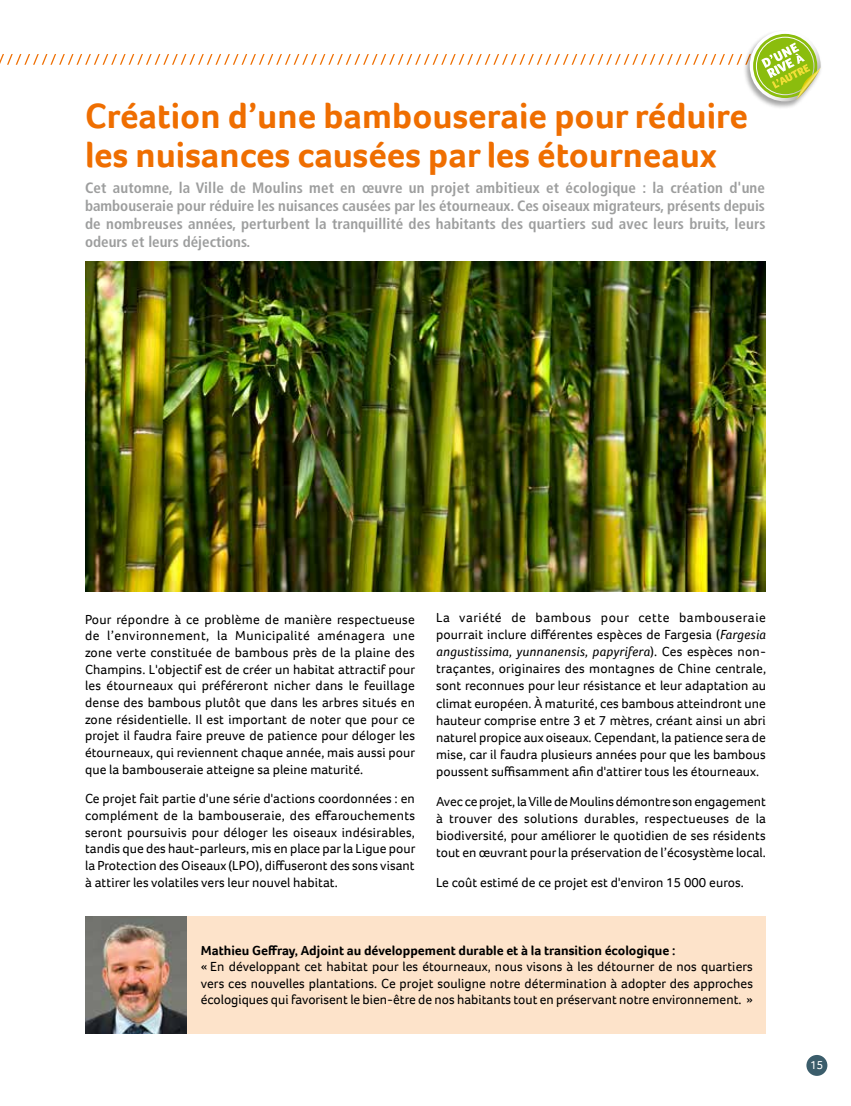
<style>
.page{position:relative;width:851px;height:1106px;background:#fff}
.page>*{position:absolute;margin:0;border:0;box-sizing:border-box;transform-origin:0 0}
.t1{font:700 36px/39px "Foco";color:#ef6e00}
.t2{font:700 condensed 15px/18px "Frutiger LT Pro";color:#9d9e9e;text-align:justify}
.t3{font:13.5px/16.6px "Foco";letter-spacing:.005em;color:#000;text-align:justify}
.t4{font:700 13.5px "Foco";color:#000}
.t5{font:12px "Foco";color:#fff}
.s1{font-style:italic}
</style>
<div class="page">
<div style="left:806px;top:1054px;width:21px;height:21px;background:#3b5d6b;border-radius:50%"></div>
<div style="left:743px;top:30px;width:80px;height:80px;background:#000;opacity:.35"></div>
<svg style="left:0;top:31px;width:820px;height:70px"></svg>
<div style="left:86px;top:916px;width:679px;height:117px;background:#fde3ca"></div>
<img style="left:86px;top:916px;width:100px;height:117px">
<img style="left:86px;top:261px;width:679px;height:330px">
<h1 class="t1" style="left:85px;top:96px;width:664px">Création d’une bambouseraie pour réduire les nuisances causées par les étourneaux</h1>
<p class="t2" style="left:85px;top:179px;width:681px">Cet automne, la Ville de Moulins met en œuvre un projet ambitieux et écologique : la création d'une bambouseraie pour réduire les nuisances causées par les étourneaux. Ces oiseaux migrateurs, présents depuis de nombreuses années, perturbent la tranquillité des habitants des quartiers sud avec leurs bruits, leurs odeurs et leurs déjections.</p>
<p class="t3" style="left:85px;top:610px;width:331px">Pour répondre à ce problème de manière respectueuse de l’environnement, la Municipalité aménagera une zone verte constituée de bambous près de la plaine des Champins. L'objectif est de créer un habitat attractif pour les étourneaux qui préféreront nicher dans le feuillage dense des bambous plutôt que dans les arbres situés en zone résidentielle. Il est important de noter que pour ce projet il faudra faire preuve de patience pour déloger les étourneaux, qui reviennent chaque année, mais aussi pour que la bambouseraie atteigne sa pleine maturité.</p>
<p class="t3" style="left:85px;top:790px;width:332px">Ce projet fait partie d'une série d'actions coordonnées : en complément de la bambouseraie, des effarouchements seront poursuivis pour déloger les oiseaux indésirables, tandis que des haut-parleurs, mis en place par la Ligue pour la Protection des Oiseaux (LPO), diffuseront des sons visant à attirer les volatiles vers leur nouvel habitat.</p>
<p class="t3" style="left:436px;top:609px;width:331px;line-height:17.1px">La variété de bambous pour cette bambouseraie pourrait inclure différentes espèces de Fargesia (<span class="s1">Fargesia angustissima, yunnanensis, papyrifera</span>). Ces espèces non&shy;traçantes, originaires des montagnes de Chine centrale, sont reconnues pour leur résistance et leur adaptation au climat européen. À maturité, ces bambous atteindront une hauteur comprise entre 3 et 7 mètres, créant ainsi un abri naturel propice aux oiseaux. Cependant, la patience sera de mise, car il faudra plusieurs années pour que les bambous poussent suffisamment afin d'attirer tous les étourneaux.</p>
<p class="t3" style="left:436px;top:792px;width:331px;line-height:17.1px">Avec ce projet, la Ville de Moulins démontre son engagement à trouver des solutions durables, respectueuses de la biodiversité, pour améliorer le quotidien de ses résidents tout en œuvrant pour la préservation de l’écosystème local.</p>
<p class="t3" style="left:436px;top:873px;width:309px">Le coût estimé de ce projet est d'environ 15 000 euros.</p>
<p class="t4" style="left:201px;top:941px;width:476px">Mathieu Geffray, Adjoint au développement durable et à la transition écologique :</p>
<p class="t3" style="left:201px;top:958px;width:553px">« En développant cet habitat pour les étourneaux, nous visons à les détourner de nos quartiers vers ces nouvelles plantations. Ce projet souligne notre détermination à adopter des approches écologiques qui favorisent le bien-être de nos habitants tout en préservant notre environnement. »</p>
<p class="t5" style="left:810px;top:1056px;width:15px">15</p>
</div>
